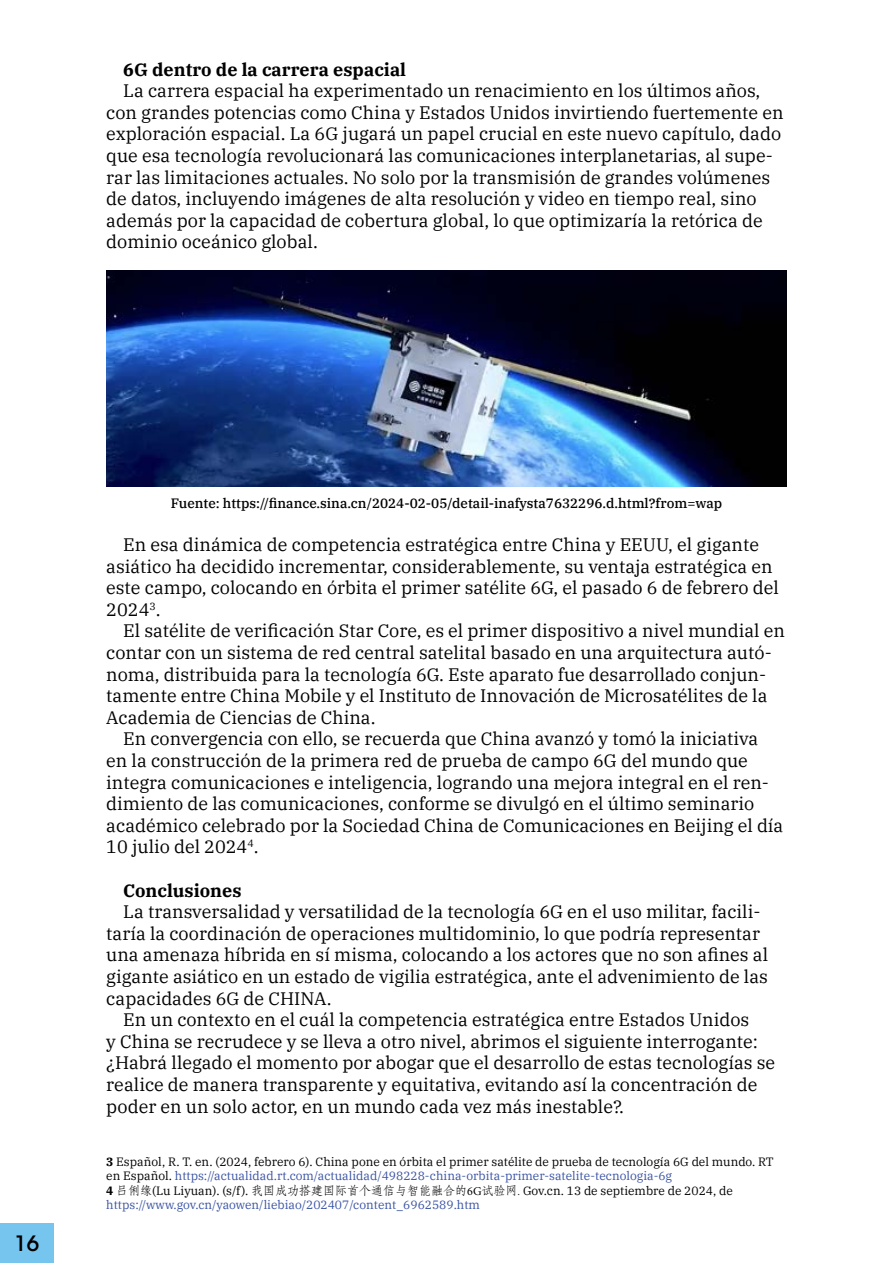
<style>
.page{position:relative;width:893px;height:1263px;background:#fff}
.page>*{position:absolute;margin:0;border:0;box-sizing:border-box;transform-origin:0 0}
.t1{font:500 21px "ITC Avant Garde Std";color:#000}
.t2{font:18px/21.6px "IBM Plex Serif";color:#000}
.t3{font:700 18px "IBM Plex Serif";color:#000}
.t4{font:500 13.5px "IBM Plex Serif";color:#000}
.t5{font:12px/14.4px "IBM Plex Serif";color:#000}
.s1{font-weight:700}
.s2{color:#3a53a4}
.s3{font-family:"Adobe Fangsong Std"}
.s4{font-family:"Minion Pro"}
</style>
<div class="page">
<div style="left:0;top:1224px;width:54px;height:39px;background:#76c5ee"></div>
<img style="left:106px;top:270px;width:681px;height:216px">
<p class="t3" style="left:123px;top:55px;width:284px">6G dentro de la carrera espacial</p>
<p class="t2" style="left:106px;top:79px;width:679px;text-indent:17px">La carrera espacial ha experimentado un renacimiento en los últimos años, con grandes potencias como China y Estados Unidos invirtiendo fuertemente en exploración espacial. La 6G jugará un papel crucial en este nuevo capítulo, dado que esa tecnología revolucionará las comunicaciones interplanetarias, al supe&shy;rar las limitaciones actuales. No solo por la transmisión de grandes volúmenes de datos, incluyendo imágenes de alta resolución y video en tiempo real, sino además por la capacidad de cobertura global, lo que optimizaría la retórica de dominio oceánico global.</p>
<p class="t1" style="left:14px;top:1231px;width:26px">16</p>
<p class="t4" style="left:171px;top:493px;width:553px">Fuente: https://finance.sina.cn/2024-02-05/detail-inafysta7632296.d.html?from=wap</p>
<p class="t2" style="left:106px;top:532px;width:674px;text-indent:17px">En esa dinámica de competencia estratégica entre China y EEUU, el gigante asiático ha decidido incrementar, considerablemente, su ventaja estratégica en este campo, colocando en órbita el primer satélite 6G, el pasado 6 de febrero del 2024<sup>3</sup>.</p>
<p class="t2" style="left:106px;top:619px;width:680px;text-indent:17px">El satélite de verificación Star Core, es el primer dispositivo a nivel mundial en contar con un sistema de red central satelital basado en una arquitectura autó&shy;noma, distribuida para la tecnología 6G. Este aparato fue desarrollado conjun&shy;tamente entre China Mobile y el Instituto de Innovación de Microsatélites de la Academia de Ciencias de China.</p>
<p class="t2" style="left:106px;top:727px;width:679px;text-indent:17px">En convergencia con ello, se recuerda que China avanzó y tomó la iniciativa en la construcción de la primera red de prueba de campo 6G del mundo que integra comunicaciones e inteligencia, logrando una mejora integral en el ren&shy;dimiento de las comunicaciones, conforme se divulgó en el último seminario académico celebrado por la Sociedad China de Comunicaciones en Beijing el día 10 julio del 2024<sup>4</sup>.</p>
<p class="t3" style="left:123px;top:876px;width:120px">Conclusiones</p>
<p class="t2" style="left:106px;top:899px;width:663px;text-indent:17px">La transversalidad y versatilidad de la tecnología 6G en el uso militar, facili&shy;taría la coordinación de operaciones multidominio, lo que podría representar una amenaza híbrida en sí misma, colocando a los actores que no son afines al gigante asiático en un estado de vigilia estratégica, ante el advenimiento de las capacidades 6G de CHINA.</p>
<p class="t2" style="left:106px;top:1007px;width:670px;text-indent:17px">En un contexto en el cuál la competencia estratégica entre Estados Unidos<br>y China se recrudece y se lleva a otro nivel, abrimos el siguiente interrogante: ¿Habrá llegado el momento por abogar que el desarrollo de estas tecnologías se realice de manera transparente y equitativa, evitando así la concentración de poder en un solo actor, en un mundo cada vez más inestable?.</p>
<p class="t5" style="left:106px;top:1153px;width:669px"><span class="s1">3</span> Español, R. T. en. (2024, febrero 6). China pone en órbita el primer satélite de prueba de tecnología 6G del mundo. RT en Español. <span class="s2">https://actualidad.rt.com/actualidad/498228-china-orbita-primer-satelite-tecnologia-6g<br></span><span class="s1">4</span> <span class="s3">吕俐缘</span>(Lu Liyuan). (s/f). <span class="s3">我国成功搭建国际首个通信与智能融合的</span><span class="s4">6G</span><span class="s3">试验网.</span> Gov.cn. 13 de septiembre de 2024, de <span class="s2">https://www.gov.cn/yaowen/liebiao/202407/content_6962589.htm</span></p>
</div>
